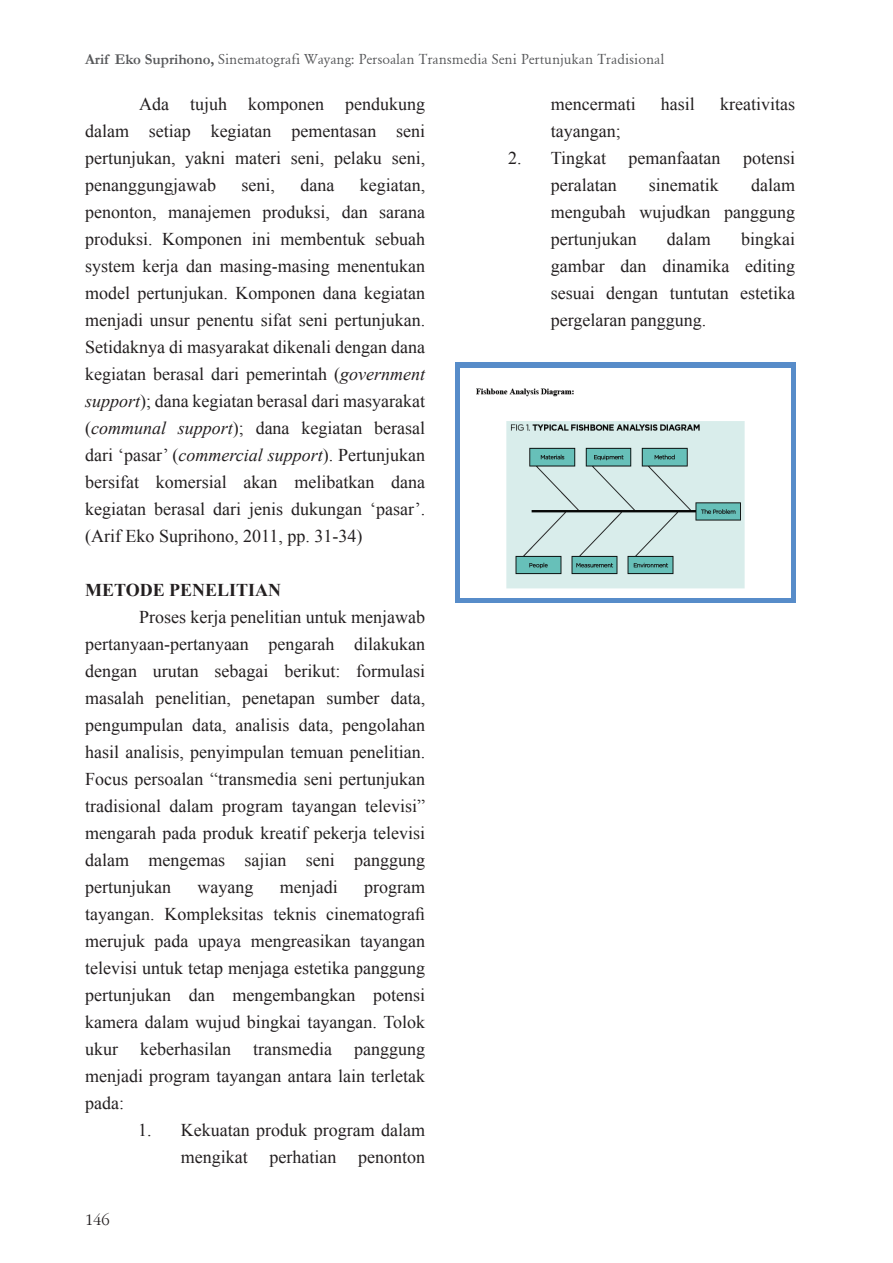
<style>
.page{position:relative;width:893px;height:1263px;background:#fff}
.page>*{position:absolute;margin:0;border:0;box-sizing:border-box;transform-origin:0 0}
.t1{font:18px/27px "Times New Roman";color:#231f20;text-align:justify}
.t2{font:700 18px "Times New Roman";color:#231f20}
.t3{font:16.5px "Garamond";color:#231f20}
.t4{font:15px "Garamond";color:#57585a}
.s1{font-weight:700}
.s2{font-style:italic}
</style>
<div class="page">
<svg style="left:455px;top:362px;width:340px;height:241px;fill:#578cc9"></svg>
<img style="left:461px;top:369px;width:329px;height:228px">
<p class="t4" style="left:85px;top:50px;width:581px"><span class="s1">Arif Eko Suprihono,</span> Sinematografi Wayang: Persoalan Transmedia Seni Pertunjukan Tradisional</p>
<p class="t1" style="left:85px;top:90px;width:342px;text-indent:54px">Ada tujuh komponen pendukung dalam setiap kegiatan pementasan seni pertunjukan, yakni materi seni, pelaku seni, penanggungjawab</p>
<p class="t1" style="left:551px;top:90px;width:86px">mencermati</p>
<p class="t1" style="left:661px;top:90px;width:36px">hasil</p>
<p class="t1" style="left:720px;top:90px;width:76px">kreativitas</p>
<p class="t1" style="left:551px;top:117px;width:71px">tayangan;</p>
<p class="t1" style="left:508px;top:144px;width:99px">2. Tingkat</p>
<p class="t1" style="left:629px;top:144px;width:93px">pemanfaatan</p>
<p class="t1" style="left:743px;top:144px;width:54px">potensi</p>
<p class="t1" style="left:551px;top:171px;width:67px">peralatan</p>
<p class="t1" style="left:649px;top:171px;width:72px">sinematik</p>
<p class="t1" style="left:85px;top:171px;width:342px;text-indent:275px">kegiatan, penonton, manajemen produksi, dan sarana produksi. Komponen ini membentuk sebuah system kerja dan masing-masing menentukan model pertunjukan. Komponen dana kegiatan menjadi unsur penentu sifat seni pertunjukan.<br>Setidaknya di masyarakat dikenali dengan dana kegiatan berasal dari pemerintah (<span class="s2">government support</span>); dana kegiatan berasal dari masyarakat (<span class="s2">communal support</span>); dana kegiatan berasal dari ‘pasar’ (<span class="s2">commercial support</span>). Pertunjukan bersifat komersial akan melibatkan dana kegiatan berasal dari jenis dukungan ‘pasar’. (Arif Eko Suprihono, 2011, pp. 31-34)</p>
<p class="t2" style="left:85px;top:578px;width:198px">METODE PENELITIAN</p>
<p class="t1" style="left:85px;top:603px;width:342px;text-indent:54px">Proses kerja penelitian untuk menjawab pertanyaan-pertanyaan pengarah dilakukan dengan urutan sebagai berikut: formulasi masalah penelitian, penetapan sumber data, pengumpulan data, analisis data, pengolahan hasil analisis, penyimpulan temuan penelitian.<br>Focus persoalan “transmedia seni pertunjukan tradisional dalam program tayangan televisi” mengarah pada produk kreatif pekerja televisi dalam mengemas sajian seni panggung pertunjukan</p>
<p class="t1" style="left:241px;top:171px;width:35px">seni,</p>
<p class="t1" style="left:300px;top:171px;width:35px">dana</p>
<p class="t1" style="left:551px;top:171px;width:246px;text-indent:200px">dalam mengubah wujudkan panggung pertunjukan</p>
<p class="t1" style="left:551px;top:225px;width:246px;text-indent:190px">bingkai gambar dan dinamika editing sesuai dengan tuntutan estetika pergelaran panggung.</p>
<p class="t1" style="left:667px;top:225px;width:45px">dalam</p>
<p class="t1" style="left:197px;top:873px;width:57px">wayang</p>
<p class="t1" style="left:280px;top:873px;width:59px">menjadi</p>
<p class="t1" style="left:85px;top:873px;width:342px;text-indent:279px">program tayangan. Kompleksitas teknis cinematografi merujuk pada upaya mengreasikan tayangan televisi untuk tetap menjaga estetika panggung pertunjukan dan mengembangkan potensi kamera dalam wujud bingkai tayangan. Tolok ukur keberhasilan transmedia panggung menjadi program tayangan antara lain terletak pada:</p>
<p class="t1" style="left:138px;top:1116px;width:288px;text-align:right">1. Kekuatan produk program dalam mengikat perhatian penonton</p>
<p class="t3" style="left:85px;top:1211px;width:26px">146</p>
</div>
